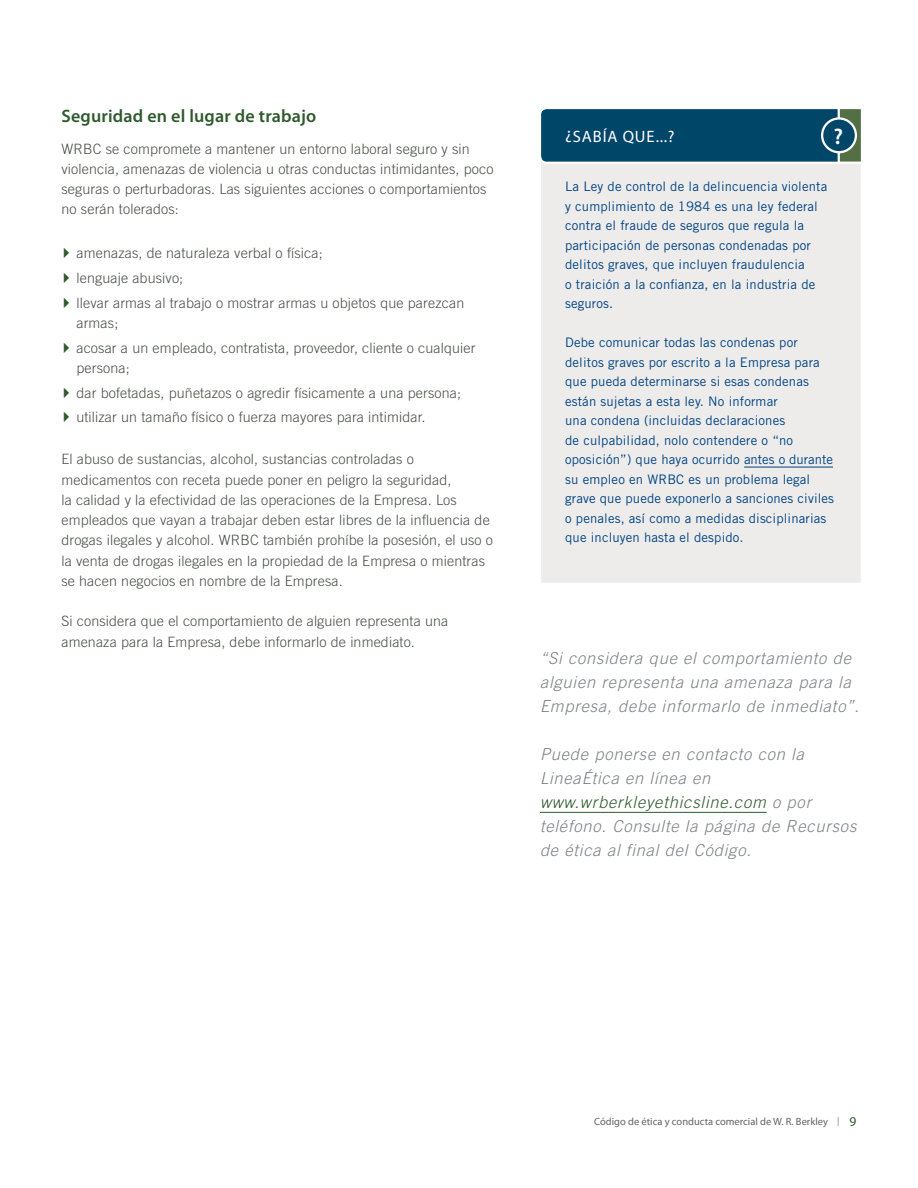
<style>
.page{position:relative;width:918px;height:1188px;background:#fff}
.page>*{position:absolute;margin:0;border:0;box-sizing:border-box;transform-origin:0 0}
.t1{font:600 22.5px "Myriad Pro";color:#fff}
.t2{font:600 18px "Myriad Pro";letter-spacing:.01em;color:#2e5a2c}
.t3{font:italic 300 16.5px/24px "Trade Gothic LT";letter-spacing:.05em;color:#7e8083}
.t4{font:16.5px "Myriad Pro";color:#fff}
.t5{font:300 14.25px/20.2px "Trade Gothic LT";letter-spacing:.01em;color:#484e47}
.t6{font:13.2px/19.5px "Trade Gothic LT";letter-spacing:.01em;color:#004282}
.t7{font:10.5px "Myriad Pro";color:#63655e}
.s1{color:#2e5a2c}
.s2{font-size:13.5px;color:#b2b3b4}
.s3{font-size:13.5px;color:#2e5a2c}
</style>
<div class="page">
<hr style="left:540px;top:812px;width:227px;height:1px;background:#2e5a2c">
<div style="left:541px;top:163px;width:320px;height:420px;background:#edeceb"></div>
<div style="left:540px;top:108px;width:305px;height:55px;background:#004669;border-radius:7px"></div>
<div style="left:539px;top:107px;width:307px;height:57px;border:2px solid #fff;border-radius:7px"></div>
<svg style="left:836px;top:107px;width:25px;height:58px"></svg>
<div style="left:822px;top:118px;width:34px;height:34px;background:#004669;border-radius:50%"></div>
<div style="left:821px;top:117px;width:36px;height:36px;border:2px solid #fff;border-radius:50%"></div>
<hr style="left:744px;top:467px;width:89px;height:1px;background:#004282">
<p class="t2" style="left:62px;top:104px;width:256px">Seguridad en el lugar de trabajo</p>
<p class="t5" style="left:62px;top:138px;width:434px">WRBC se compromete a mantener un entorno laboral seguro y sin violencia, amenazas de violencia u otras conductas intimidantes, poco seguras o perturbadoras. Las siguientes acciones o comportamientos no serán tolerados:</p>
<p class="t5" style="left:76px;top:240px;width:389px;line-height:24.8px">amenazas, de naturaleza verbal o física;<br>lenguaje abusivo;<br>llevar armas al trabajo o mostrar armas u objetos que parezcan</p>
<p class="t5" style="left:76px;top:310px;width:401px;line-height:24.8px">armas;<br>acosar a un empleado, contratista, proveedor, cliente o cualquier</p>
<p class="t5" style="left:76px;top:355px;width:386px;line-height:24.8px">persona;<br>dar bofetadas, puñetazos o agredir físicamente a una persona; utilizar un tamaño físico o fuerza mayores para intimidar.</p>
<p class="t5" style="left:61px;top:449px;width:433px">El abuso de sustancias, alcohol, sustancias controladas o medicamentos con receta puede poner en peligro la seguridad,<br>la calidad y la efectividad de las operaciones de la Empresa. Los empleados que vayan a trabajar deben estar libres de la influencia de drogas ilegales y alcohol. WRBC también prohíbe la posesión, el uso o la venta de drogas ilegales en la propiedad de la Empresa o mientras se hacen negocios en nombre de la Empresa.</p>
<p class="t5" style="left:61px;top:611px;width:388px">Si considera que el comportamiento de alguien representa una amenaza para la Empresa, debe informarlo de inmediato.</p>
<p class="t4" style="left:565px;top:126px;width:111px">¿Sab ía que...?</p>
<h1 class="t1" style="left:833px;top:122px;width:11px">?</h1>
<p class="t6" style="left:565px;top:176px;width:264px">La Ley de control de la delincuencia violenta y cumplimiento de 1984 es una ley federal contra el fraude de seguros que regula la participación de personas condenadas por delitos graves, que incluyen fraudulencia<br>o traición a la confianza, en la industria de seguros.</p>
<p class="t6" style="left:565px;top:332px;width:270px">Debe comunicar todas las condenas por delitos graves por escrito a la Empresa para que pueda determinarse si esas condenas están sujetas a esta ley. No informar<br>una condena (incluidas declaraciones<br>de culpabilidad, nolo contendere o “no oposición”) que haya ocurrido antes o durante su empleo en WRBC es un problema legal grave que puede exponerlo a sanciones civiles o penales, así como a medidas disciplinarias que incluyen hasta el despido.</p>
<p class="t3" style="left:540px;top:646px;width:321px">“Si considera que el comportamiento de alguien representa una amenaza para la<br>Empresa, debe informarlo de inmediato”.</p>
<p class="t3" style="left:540px;top:742px;width:318px">Puede ponerse en contacto con la<br>LineaÉtica en línea en <span class="s1">www.wrberkleyethicsline.com</span> o por teléfono. Consulte la página de Recursos de ética al final del Código.</p>
<p class="t7" style="left:594px;top:1115px;width:264px">Código de ética y conducta comercial de W. R. Berkley <span class="s2">I</span> <span class="s3">9</span></p>
</div>
